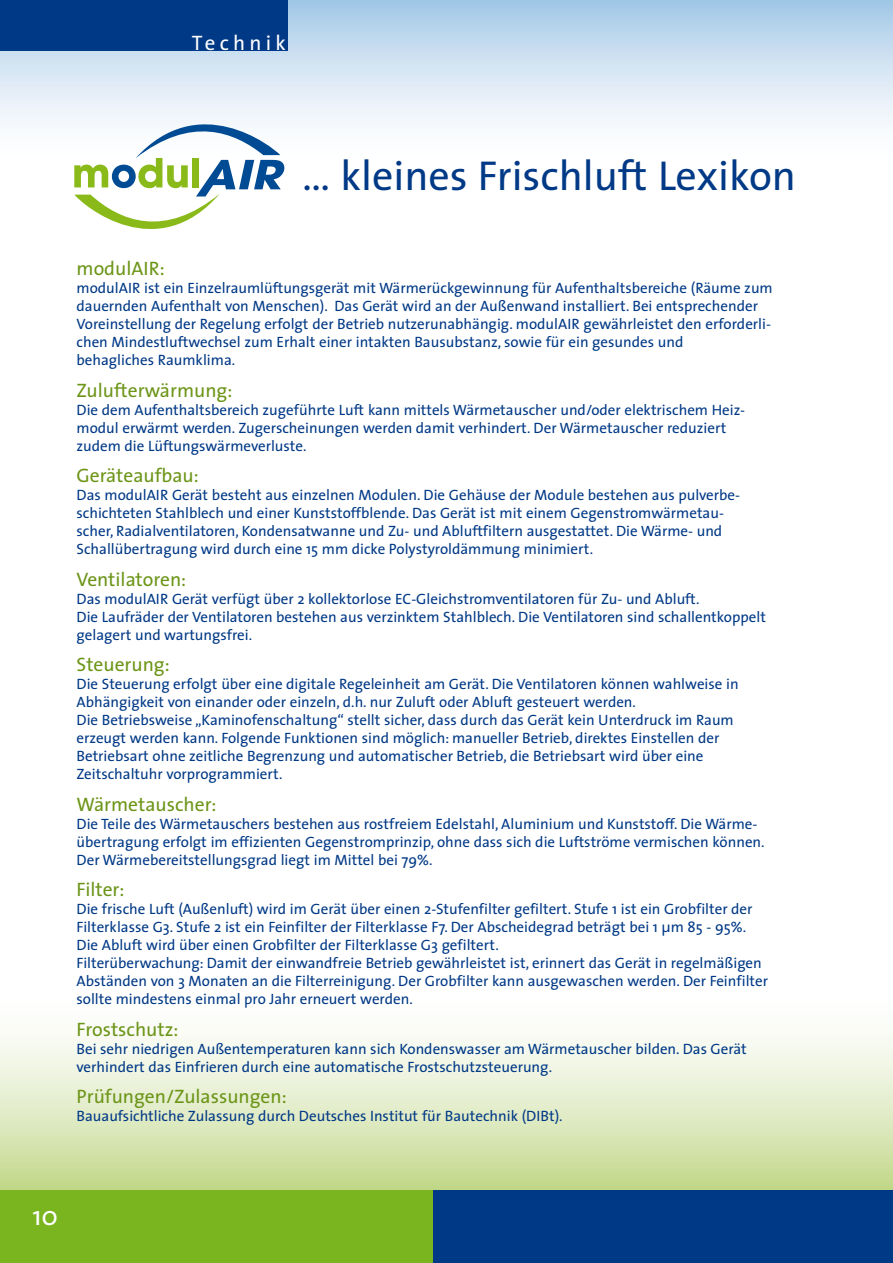
<style>
.page{position:relative;width:893px;height:1263px;background:#fff}
.page>*{position:absolute;margin:0;border:0;box-sizing:border-box;transform-origin:0 0}
.t1{font:42px "The Sans";color:#003986}
.t2{font:27px "The Mix";color:#fff}
.t3{font:21px "The Sans";letter-spacing:.2em;color:#fff}
.t4{font:19.5px "The Sans";color:#6c9518}
.t5{font:15px/18px "The Sans";color:#003986}
</style>
<div class="page">
<svg style="left:0;top:1033px;width:893px;height:158px;background:#dfeac4"></svg>
<svg style="left:0;top:0;width:893px;height:171px"></svg>
<div style="left:0;top:1191px;width:434px;height:72px;background:#7ab51f"></div>
<div style="left:434px;top:1191px;width:459px;height:72px;background:#003986"></div>
<div style="left:0;top:0;width:288px;height:51px;background:#003986"></div>
<svg style="left:74px;top:124px;width:210px;height:105px"></svg>
<h3 class="t3" style="left:192px;top:25px;width:95px">Technik</h3>
<h1 class="t1" style="left:302px;top:141px;width:495px">… kleines Frischluft Lexikon</h1>
<h3 class="t4" style="left:77px;top:252px;width:90px">modulAIR:</h3>
<p class="t5" style="left:77px;top:278px;width:698px">modulAIR ist ein Einzelraumlüftungsgerät mit Wärmerückgewinnung für Aufenthaltsbereiche (Räume zum dauernden Aufenthalt von Menschen). Das Gerät wird an der Außenwand installiert. Bei entsprechender Voreinstellung der Regelung erfolgt der Betrieb nutzerunabhängig. modulAIR gewährleistet den erforderli&shy;chen Mindestluftwechsel zum Erhalt einer intakten Bausubstanz, sowie für ein gesundes und<br>behagliches Raumklima.</p>
<h3 class="t4" style="left:77px;top:374px;width:157px">Zulufterwärmung:</h3>
<p class="t5" style="left:77px;top:400px;width:668px">Die dem Aufenthaltsbereich zugeführte Luft kann mittels Wärmetauscher und/oder elektrischem Heiz&shy;modul erwärmt werden. Zugerscheinungen werden damit verhindert. Der Wärmetauscher reduziert zudem die Lüftungswärmeverluste.</p>
<h3 class="t4" style="left:77px;top:459px;width:124px">Geräteaufbau:</h3>
<p class="t5" style="left:77px;top:485px;width:665px">Das modulAIR Gerät besteht aus einzelnen Modulen. Die Gehäuse der Module bestehen aus pulverbe&shy;schichteten Stahlblech und einer Kunststoffblende. Das Gerät ist mit einem Gegenstromwärmetau&shy;scher, Radialventilatoren, Kondensatwanne und Zu- und Abluftfiltern ausgestattet. Die Wärme- und Schallübertragung wird durch eine 15 mm dicke Polystyroldämmung minimiert.</p>
<h3 class="t4" style="left:77px;top:563px;width:111px">Ventilatoren:</h3>
<p class="t5" style="left:77px;top:589px;width:691px">Das modulAIR Gerät verfügt über 2 kollektorlose EC-Gleichstromventilatoren für Zu- und Abluft.<br>Die Lauf-räder der Ventilatoren bestehen aus verzinktem Stahlblech. Die Ventilatoren sind schallentkoppelt gelagert und wartungsfrei.</p>
<h3 class="t4" style="left:77px;top:648px;width:95px">Steuerung:</h3>
<p class="t5" style="left:77px;top:674px;width:664px">Die Steuerung erfolgt über eine digitale Regeleinheit am Gerät. Die Ventilatoren können wahlweise in Abhängigkeit von einander oder einzeln, d.h. nur Zuluft oder Abluft gesteuert werden.<br>Die Betriebsweise „Kaminofenschaltung“ stellt sicher, dass durch das Gerät kein Unterdruck im Raum erzeugt werden kann. Folgende Funktionen sind möglich: manueller Betrieb, direktes Einstellen der Betriebsart ohne zeitliche Begrenzung und automatischer Betrieb, die Betriebsart wird über eine Zeitschaltuhr vorprogrammiert.</p>
<h3 class="t4" style="left:77px;top:788px;width:141px">Wärmetauscher:</h3>
<p class="t5" style="left:77px;top:814px;width:690px">Die Teile des Wärmetauschers bestehen aus rostfreiem Edelstahl, Aluminium und Kunststoff. Die Wärme&shy;über-tragung erfolgt im effizienten Gegenstromprinzip, ohne dass sich die Luftströme vermischen können.<br>Der Wärmebereitstellungsgrad liegt im Mittel bei 79%.</p>
<h3 class="t4" style="left:77px;top:873px;width:49px">Filter:</h3>
<p class="t5" style="left:77px;top:899px;width:693px">Die frische Luft (Außenluft) wird im Gerät über einen 2-Stufenfilter gefiltert. Stufe 1 ist ein Grobfilter der Filterklasse G3. Stufe 2 ist ein Feinfilter der Filterklasse F7. Der Abscheidegrad beträgt bei 1 µm 85 - 95%.<br>Die Abluft wird über einen Grobfilter der Filterklasse G3 gefiltert.<br>Filterüberwachung: Damit der einwandfreie Betrieb gewährleistet ist, erinnert das Gerät in regelmäßigen Abständen von 3 Monaten an die Filterreinigung. Der Grobfilter kann ausgewaschen werden. Der Feinfilter sollte mindestens einmal pro Jahr erneuert werden.</p>
<h3 class="t4" style="left:77px;top:1013px;width:103px">Frostschutz:</h3>
<p class="t5" style="left:77px;top:1039px;width:672px">Bei sehr niedrigen Außentemperaturen kann sich Kondenswasser am Wärmetauscher bilden. Das Gerät verhindert das Einfrieren durch eine automatische Frostschutzsteuerung.</p>
<h3 class="t4" style="left:77px;top:1080px;width:212px">Prüfungen/Zulassungen:</h3>
<p class="t5" style="left:77px;top:1106px;width:488px">Bauaufsichtliche Zulassung durch Deutsches Institut für Bautechnik (DIBt).</p>
<h2 class="t2" style="left:32px;top:1193px;width:27px">10</h2>
</div>
